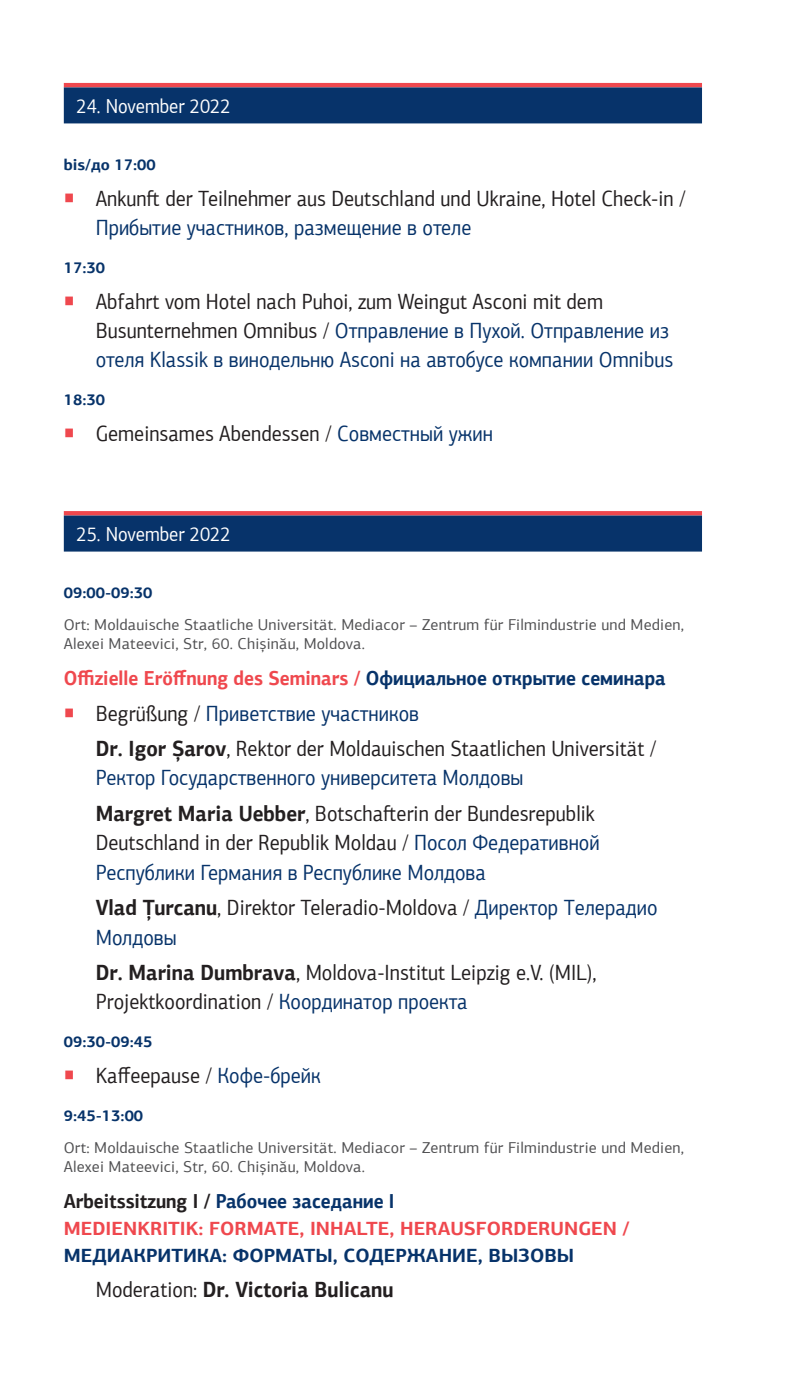
<style>
.page{position:relative;width:785px;height:1378px;background:#fff}
.page>*{position:absolute;margin:0;border:0;box-sizing:border-box;transform-origin:0 0}
.t1{font:22.05px/29.2px "PF Agora Sans Pro";color:#07336a;scale:.9 1}
.t2{font:22.05px/29.2px "PF Agora Sans Pro";color:#231f20;scale:.9 1}
.t3{font:700 22.05px "PF Agora Sans Pro";color:#231f20;scale:.9 1}
.t4{font:700 20.25px "PF Agora Sans Pro";color:#ef484e;scale:.9 1}
.t5{font:700 20.25px "PF Agora Sans Pro";color:#07336a;scale:.9 1}
.t6{font:20.25px "PF Agora Sans Pro";color:#fff;scale:.9 1}
.t7{font:700 19.12px "PF Agora Sans Pro";color:#ef484e}
.t8{font:700 19.12px "PF Agora Sans Pro";color:#07336a}
.t9{font:15.75px/19.1px "PF Agora Sans Pro";letter-spacing:.01em;color:#505052}
.t10{font:700 15.75px "PF Agora Sans Pro";color:#07336a}
.s1{color:#231f20}
.s2{color:#07336a}
.s3{font-weight:700}
.s4{font-weight:700;color:#231f20}
.s5{font-weight:400}
</style>
<div class="page">
<hr style="left:64px;top:83px;width:638px;height:4px;background:#ef484e">
<div style="left:64px;top:87px;width:638px;height:36px;background:#07336a"></div>
<hr style="left:64px;top:511px;width:638px;height:4px;background:#ef484e">
<div style="left:64px;top:515px;width:638px;height:36px;background:#07336a"></div>
<p class="t6" style="left:77px;top:94px;width:172px">24. November 2022</p>
<p class="t10" style="left:64px;top:155px;width:94px">bis/до 17:00</p>
<p class="t2" style="left:96px;top:184px;width:657px">Ankunft der Teilnehmer aus Deutschland und Ukraine, Hotel Check-in /</p>
<p class="t1" style="left:96px;top:213px;width:419px">Прибытие участников, размещение в отеле</p>
<p class="t10" style="left:64px;top:258px;width:43px">17:30</p>
<p class="t1" style="left:96px;top:287px;width:643px"><span class="s1">Abfahrt vom Hotel nach Puhoi, zum Weingut Asconi mit dem<br>Busunternehmen Omnibus /</span> Отправление в Пухой. Отправление из отеля Klassik в винодельню Asconi на автобусе компании Omnibus</p>
<p class="t10" style="left:64px;top:390px;width:43px">18:30</p>
<p class="t2" style="left:96px;top:419px;width:443px">Gemeinsames Abendessen / <span class="s2">Совместный ужин</span></p>
<p class="t6" style="left:77px;top:522px;width:172px">25. November 2022</p>
<p class="t10" style="left:64px;top:583px;width:90px">09:00-09:30</p>
<p class="t9" style="left:64px;top:615px;width:621px">Ort: Moldauische Staatliche Universität. Mediacor – Zentrum für Filmindustrie und Medien,<br>Alexei Mateevici, Str, 60. Chișinău, Moldova.</p>
<p class="t4" style="left:64px;top:665px;width:670px">Offizielle Eröffnung des Seminars / <span class="s2">Официальное открытие семинара</span></p>
<p class="t2" style="left:96px;top:695px;width:624px;line-height:35.6px">Begrüßung / <span class="s2">Приветствие участников<br></span><span class="s3">Dr. Igor Șarov</span>, Rektor der Moldauischen Staatlichen Universität /</p>
<p class="t1" style="left:96px;top:760px;width:556px;line-height:35.6px">Ректор Государственного университета Молдовы<br><span class="s4">Margret Maria Uebber</span><span class="s1">, Botschaſterin der Bundesrepublik</span></p>
<p class="t1" style="left:96px;top:828px;width:561px"><span class="s1">Deutschland in der Republik Moldau /</span> Посол Федеративной<br>Республики Германия в Республике Молдова</p>
<p class="t2" style="left:96px;top:893px;width:625px"><span class="s3">Vlad Ţurcanu</span>, Direktor Teleradio-Moldova / <span class="s2">Директор Телерадио<br>Молдовы</span></p>
<p class="t2" style="left:96px;top:958px;width:558px"><span class="s3">Dr. Marina Dumbrava</span>, Moldova-Institut Leipzig e.V. (MIL),<br>Projektkoordination / <span class="s2">Координатор проекта</span></p>
<p class="t10" style="left:64px;top:1032px;width:90px">09:30-09:45</p>
<p class="t2" style="left:96px;top:1061px;width:251px">Kaffeepause / <span class="s2">Кофе-брейк</span></p>
<p class="t10" style="left:64px;top:1105px;width:81px">9:45-13:00</p>
<p class="t9" style="left:64px;top:1138px;width:621px">Ort: Moldauische Staatliche Universität. Mediacor – Zentrum für Filmindustrie und Medien,<br>Alexei Mateevici, Str, 60. Chișinău, Moldova.</p>
<p class="t5" style="left:64px;top:1188px;width:369px"><span class="s1">Arbeitssitzung I /</span> Рабочee заседание I</p>
<p class="t7" style="left:64px;top:1216px;width:567px">MEDIENKRITIK: FORMATE, INHALTE, HERAUSFORDERUNGEN /</p>
<p class="t8" style="left:64px;top:1243px;width:512px">МЕДИАКРИТИКА: ФОРМАТЫ, СОДЕРЖАНИЕ, ВЫЗОВЫ</p>
<p class="t3" style="left:96px;top:1276px;width:332px"><span class="s5">Moderation:</span> Dr. Victoria Bulicanu</p>
</div>
